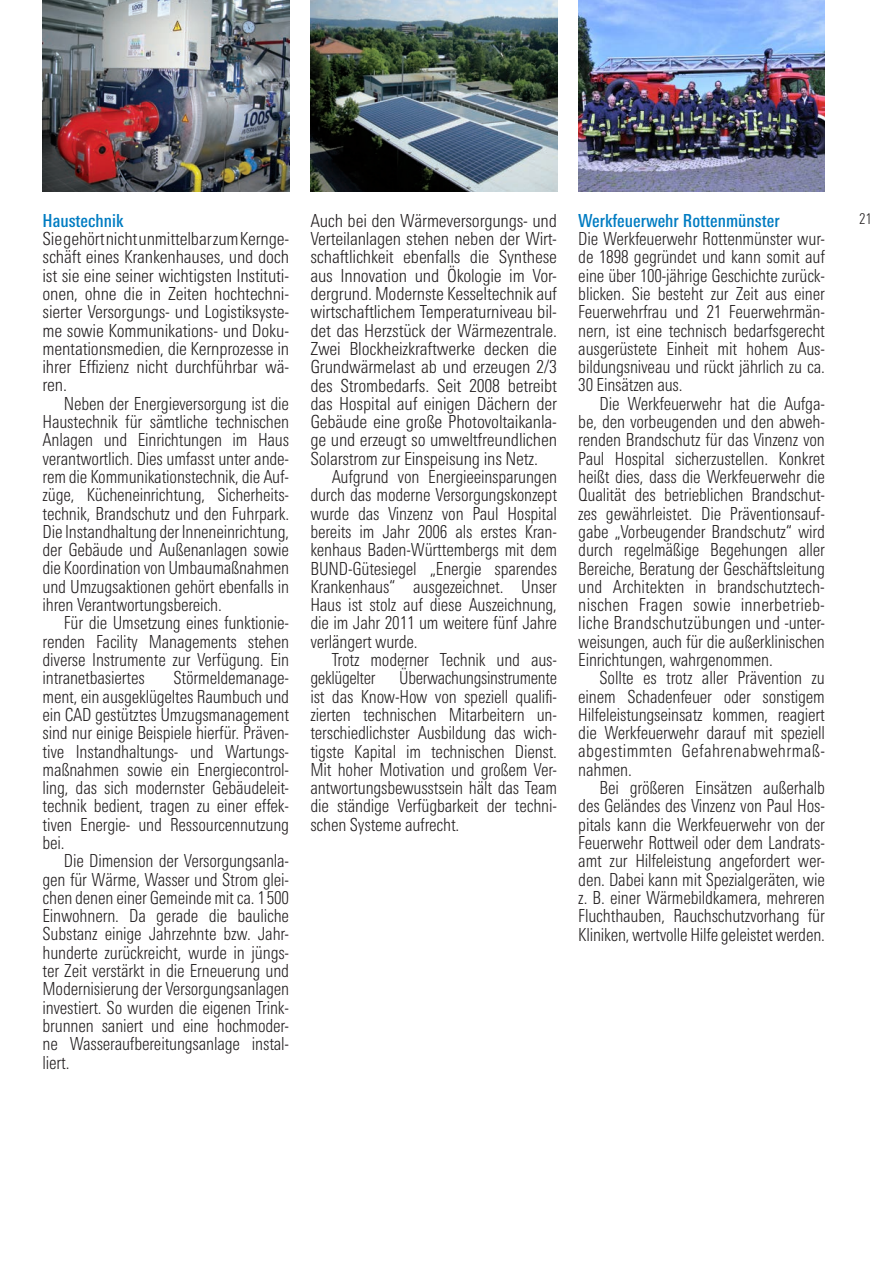
<style>
.page{position:relative;width:893px;height:1263px;background:#fff}
.page>*{position:absolute;margin:0;border:0;box-sizing:border-box;transform-origin:0 0}
.Fließtext{font:300 condensed 18px/18.3px "LT Univers";letter-spacing:-.01em;color:#231f20;text-align:justify;scale:.96 1}
.erster_Absatz{font:300 condensed 18px/18.3px "LT Univers";letter-spacing:-.01em;color:#231f20;text-align:justify}
.erster_Absatz-2{font:300 condensed 18px/18.3px "LT Univers";letter-spacing:-.01em;color:#231f20;text-align:justify;scale:.96 1}
.Fließtext-2{font:300 condensed 18px/18.3px "LT Univers";letter-spacing:-.01em;color:#231f20;text-align:justify;scale:.94 1}
.Subheadline_blau{font:500 condensed 18px "LT Univers";color:#007cc2;scale:.96 1}
.Fließtext-3{font:300 condensed 15px "LT Univers";color:#231f20;scale:.96 1}
</style>
<div class="page">
<img style="left:43px;top:0;width:246px;height:191px">
<img style="left:310px;top:0;width:247px;height:191px">
<img style="left:578px;top:0;width:247px;height:191px">
<p class="Subheadline_blau" style="left:43px;top:210px;width:86px">Haustechnik</p>
<p class="Fließtext-3" style="left:859px;top:210px;width:14px">21</p>
<p class="erster_Absatz" style="left:43px;top:229px;width:248px">Sie gehört nicht unmittelbar zum Kernge&shy;schäft eines Krankenhauses, und doch ist sie eine seiner wichtigsten Instituti&shy;onen, ohne die in Zeiten hochtechni&shy;sierter Versorgungs- und Logistiksyste&shy;me sowie Kommunikations- und Doku&shy;mentationsmedien, die Kernprozesse in ihrer Effizienz nicht durchführbar wä&shy;ren.</p>
<p class="Fließtext" style="left:43px;top:394px;width:258px;text-indent:21px">Neben der Energieversorgung ist die Haustechnik für sämtliche technischen Anlagen und Einrichtungen im Haus verantwortlich. Dies umfasst unter ande&shy;rem die Kommunikationstechnik, die Auf&shy;züge, Kücheneinrichtung, Sicherheits&shy;technik, Brandschutz und den Fuhrpark.<br>Die Instandhaltung der Inneneinrichtung, der Gebäude und Außenanlagen sowie die Koordination von Umbaumaßnahmen und Umzugsaktionen gehört ebenfalls in ihren Verantwortungsbereich.</p>
<p class="Fließtext" style="left:43px;top:614px;width:258px;text-indent:21px">Für die Umsetzung eines funktionie&shy;renden Facility Managements stehen diverse Instrumente zur Verfügung. Ein intranetbasiertes</p>
<p class="Subheadline_blau" style="left:578px;top:210px;width:211px">Werkfeuerwehr Rottenmünster</p>
<p class="erster_Absatz-2" style="left:578px;top:229px;width:258px">Die Werkfeuerwehr Rottenmünster wur&shy;de 1898 gegründet und kann somit auf eine über 100-jährige Geschichte zurück&shy;blicken. Sie besteht zur Zeit aus einer Feuerwehrfrau und 21 Feuerwehrmän&shy;nern, ist eine technisch bedarfsgerecht ausgerüstete Einheit mit hohem Aus&shy;bildungsniveau und rückt jährlich zu ca.<br>30 Einsätzen aus.</p>
<p class="Fließtext" style="left:578px;top:394px;width:258px;text-indent:21px">Die Werkfeuerwehr hat die Aufga&shy;be, den vorbeugenden und den abweh&shy;renden Brandschutz für das Vinzenz von Paul Hospital sicherzustellen. Konkret heißt dies, dass die Werkfeuerwehr die Qualität des betrieblichen Brandschut&shy;zes gewährleistet. Die Präventionsauf&shy;gabe „Vorbeugender Brandschutz“ wird durch regelmäßige Begehungen aller Bereiche, Beratung der Geschäftsleitung und Architekten in brandschutztech&shy;nischen Fragen sowie innerbetrieb&shy;liche Brandschutzübungen und -unter&shy;weisungen, auch für die außerklinischen Einrichtungen, wahrgenommen.</p>
<p class="Fließtext" style="left:578px;top:669px;width:258px;text-indent:21px">Sollte es trotz aller Prävention zu einem Schadenfeuer oder sonstigem Hilfeleistungseinsatz kommen, reagiert die Werkfeuerwehr darauf mit speziell abgestimmten Gefahrenabwehrmaß&shy;nahmen.</p>
<p class="Fließtext" style="left:578px;top:778px;width:258px;text-indent:21px">Bei größeren Einsätzen außerhalb des Geländes des Vinzenz von Paul Hos&shy;pitals kann die Werkfeuerwehr von der Feuerwehr Rottweil oder dem Landrats&shy;amt zur Hilfeleistung angefordert wer&shy;den. Dabei kann mit Spezialgeräten, wie z. B. einer Wärmebildkamera, mehreren Fluchthauben, Rauchschutzvorhang für Kliniken, wertvolle Hilfe geleistet werden.</p>
<p class="erster_Absatz" style="left:310px;top:211px;width:248px">Auch bei den Wärmeversorgungs- und Verteilanlagen stehen neben der Wirt&shy;schaftlichkeit ebenfalls die Synthese aus Innovation und Ökologie im Vor&shy;dergrund. Modernste Kesseltechnik auf wirtschaftlichem Temperaturniveau bil&shy;det das Herzstück der Wärmezentrale.<br>Zwei Blockheizkraftwerke decken die Grundwärmelast ab und erzeugen 2/3 des Strombedarfs. Seit 2008 betreibt das Hospital auf einigen Dächern der Gebäude eine große Photovoltaikanla&shy;ge und erzeugt so umweltfreundlichen Solarstrom zur Einspeisung ins Netz.</p>
<p class="Fließtext" style="left:310px;top:467px;width:258px;text-indent:21px">Aufgrund von Energieeinsparungen durch das moderne Versorgungskonzept wurde das Vinzenz von Paul Hospital bereits im Jahr 2006 als erstes Kran&shy;kenhaus Baden-Württembergs mit dem BUND-Gütesiegel „Energie sparendes Krankenhaus“ ausgezeichnet. Unser Haus ist stolz auf diese Auszeichnung, die im Jahr 2011 um weitere fünf Jahre verlängert wurde.</p>
<p class="Fließtext" style="left:310px;top:650px;width:258px;text-indent:21px">Trotz moderner Technik und aus&shy;geklügelter</p>
<p class="Fließtext-2" style="left:310px;top:669px;width:264px;text-indent:89px">Überwachungsinstrumente ist das Know-How von speziell qualifi&shy;zierten technischen Mitarbeitern un&shy;terschiedlichster Ausbildung das wich&shy;tigste Kapital im technischen Dienst.<br>Mit hoher Motivation und großem Ver&shy;antwortungsbewusstsein hält das Team die ständige Verfügbarkeit der techni&shy;schen Systeme aufrecht.</p>
<p class="Fließtext" style="left:43px;top:669px;width:258px;text-indent:131px">Störmeldemanage&shy;ment, ein ausgeklügeltes Raumbuch und ein CAD gestütztes Umzugsmanagement sind nur einige Beispiele hierfür. Präven&shy;tive Instandhaltungs- und Wartungs&shy;maßnahmen sowie ein Energiecontrol&shy;ling, das sich modernster Gebäudeleit&shy;technik bedient, tragen zu einer effek&shy;tiven Energie- und Ressourcennutzung bei.</p>
<p class="Fließtext" style="left:43px;top:852px;width:258px;text-indent:21px">Die Dimension der Versorgungsanla&shy;gen für Wärme, Wasser und Strom glei&shy;chen denen einer Gemeinde mit ca. 1 500<br>Einwohnern. Da gerade die bauliche Substanz einige Jahrzehnte bzw. Jahr&shy;hunderte zurückreicht, wurde in jüngs&shy;ter Zeit verstärkt in die Erneuerung und Modernisierung der Versorgungsanlagen investiert. So wurden die eigenen Trink&shy;brunnen saniert und eine hochmoder&shy;ne Wasseraufbereitungsanlage instal&shy;liert.</p>
</div>
